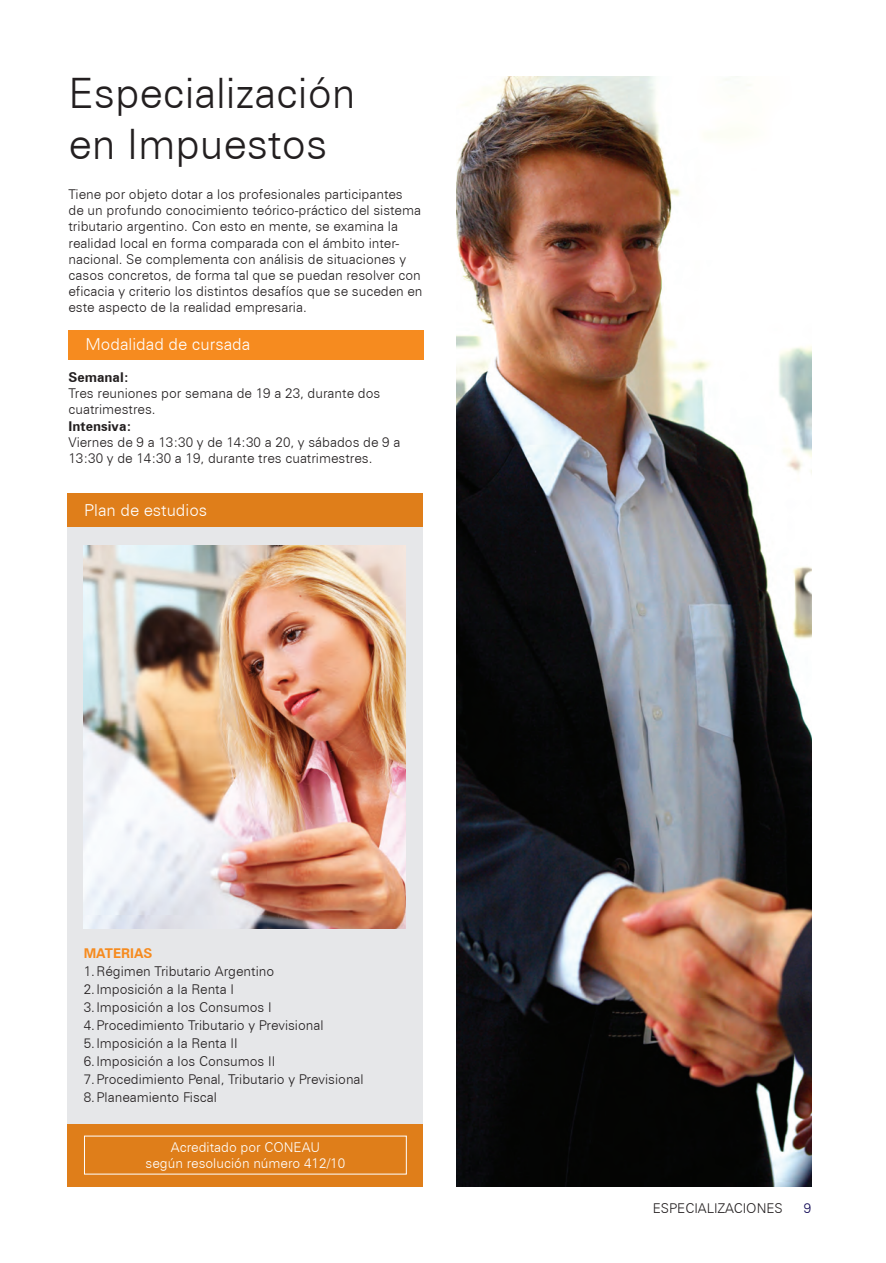
<style>
.page{position:relative;width:886px;height:1263px;background:#fff}
.page>*{position:absolute;margin:0;border:0;box-sizing:border-box;transform-origin:0 0}
.t1{font:300 42px/50.4px "Zurich BT";color:#231f20}
.t2{font:300 16.5px "Zurich BT";color:#fff}
.t3{font:300 13.5px/16.2px "Zurich BT";color:#231f20}
.t4{font:300 13.5px/16.2px "Zurich BT";color:#fff;text-align:center}
.t5{font:700 13.5px "Zurich BT";color:#231f20}
.t6{font:700 13.5px "Zurich BT";color:#f68b1f}
.t7{font:300 13.5px "Zurich BT";color:#0c0452}
</style>
<div class="page">
<div style="left:68px;top:330px;width:356px;height:29px;background:#f68b1f"></div>
<div style="left:67px;top:505px;width:356px;height:681px;background:#e6e7e9"></div>
<img style="left:457px;top:77px;width:354px;height:1109px">
<img style="left:84px;top:546px;width:322px;height:383px">
<div style="left:67px;top:1124px;width:356px;height:62px;background:#df7e1a"></div>
<div style="left:67px;top:493px;width:356px;height:34px;background:#df7e1a"></div>
<h1 class="t1" style="left:69px;top:68px;width:289px">Especialización en Impuestos</h1>
<p class="t3" style="left:69px;top:186px;width:355px">Tiene por objeto dotar a los profesionales participantes<br>de un profundo conocimiento teórico-práctico del sistema tributario argentino. Con esto en mente, se examina la realidad local en forma comparada con el ámbito inter&shy;nacional. Se complementa con análisis de situaciones y casos concretos, de forma tal que se puedan resolver con eficacia y criterio los distintos desafíos que se suceden en este aspecto de la realidad empresaria.</p>
<p class="t2" style="left:86px;top:334px;width:166px">Modalidad de cursada</p>
<p class="t5" style="left:69px;top:369px;width:62px">Semanal:</p>
<p class="t3" style="left:69px;top:385px;width:313px">Tres reuniones por semana de 19 a 23, durante dos cuatrimestres.</p>
<p class="t5" style="left:69px;top:418px;width:65px">Intensiva:</p>
<p class="t3" style="left:69px;top:434px;width:333px">Viernes de 9 a 13:30 y de 14:30 a 20, y sábados de 9 a<br>13:30 y de 14:30 a 19, durante tres cuatrimestres.</p>
<p class="t2" style="left:84px;top:500px;width:125px">Plan de estudios</p>
<p class="t6" style="left:84px;top:945px;width:10px">MATERIAS</p>
<p class="t3" style="left:84px;top:962px;width:282px;line-height:18px">1.Régimen Tributario Argentino<br>2.Imposición a la Renta I<br>3.Imposición a los Consumos I<br>4.Procedimiento Tributario y Previsional<br>5.Imposición a la Renta II<br>6.Imposición a los Consumos II<br>7.Procedimiento Penal, Tributario y Previsional<br>8.Planeamiento Fiscal</p>
<p class="t4" style="left:146px;top:1139px;width:201px">Acreditado por CONEAU<br>según resolución número 412/10</p>
<p class="t3" style="left:653px;top:1200px;width:17px">Especiali</p>
<p class="t3" style="left:718px;top:1200px;width:67px">zaciOn ES</p>
<p class="t7" style="left:804px;top:1200px;width:9px">9</p>
</div>
